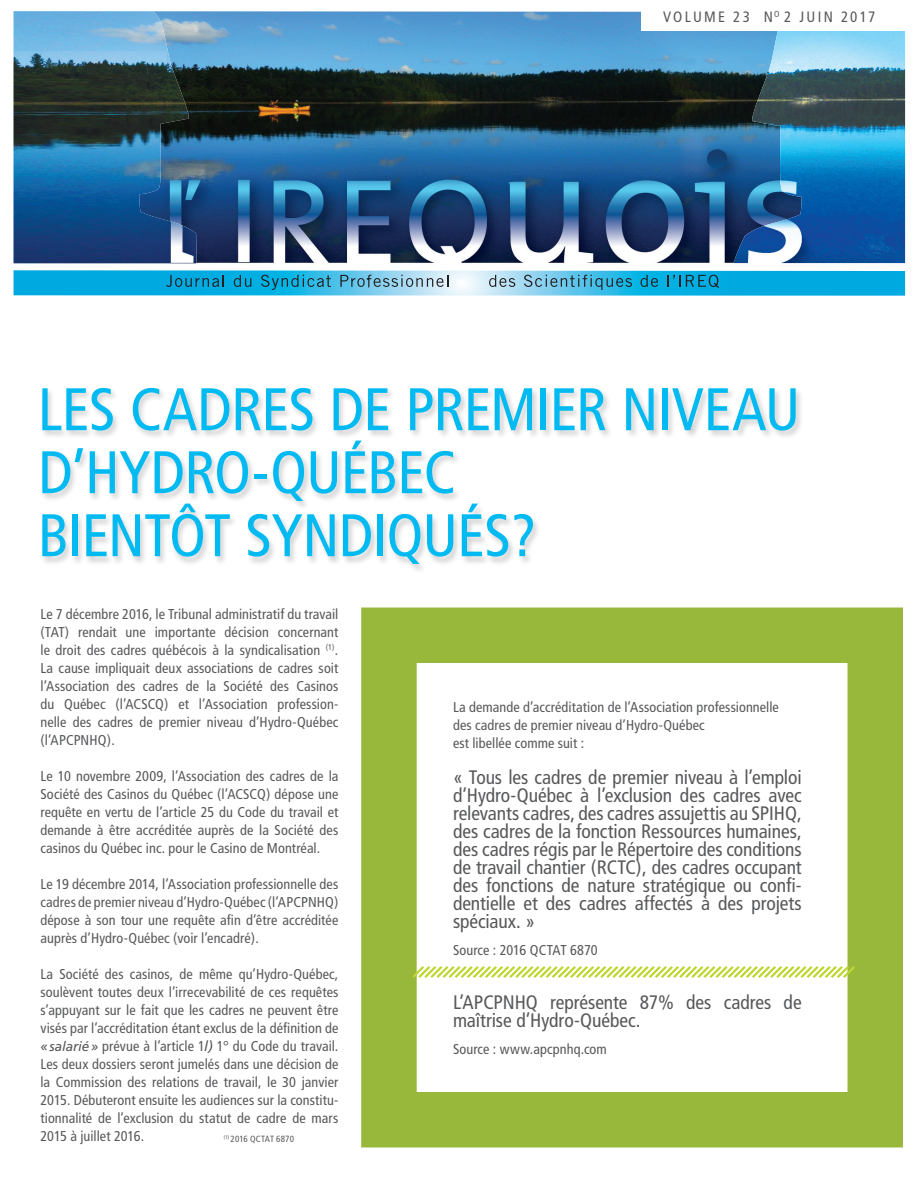
<style>
.page{position:relative;width:918px;height:1188px;background:#fff}
.page>*{position:absolute;margin:0;border:0;box-sizing:border-box;transform-origin:0 0}
.titre_cap{font:condensed 60px/63px "Frutiger";letter-spacing:-.01em;color:#00baf1}
.texte_frutiger_cd{font:condensed 19.5px/18px "Frutiger";letter-spacing:-.005em;color:#57585a;text-align:justify}
.texte_frutiger_cd-2{font:condensed 15px "Frutiger";letter-spacing:.155em;color:#57585a}
.texte_frutiger_cd-3{font:condensed 14.25px/18px "Frutiger";letter-spacing:.005em;color:#57585a;text-align:justify}
.t1{font:condensed 9px "Frutiger";letter-spacing:.01em;color:#57585a}
.s1{font-style:italic;font-stretch:normal;font-size:13.5px}
.s2{font-style:italic;font-stretch:normal}
</style>
<div class="page">
<div style="left:361px;top:608px;width:542px;height:540px;border:56px solid #98b83c"></div>
<img style="left:197px;top:11px;width:525px;height:252px">
<img style="left:722px;top:31px;width:183px;height:233px">
<img style="left:14px;top:11px;width:183px;height:253px">
<svg style="left:14px;top:270px;width:891px;height:26px;background:#39b4dc"></svg>
<div style="left:641px;top:10px;width:268px;height:21px;background:#fff"></div>
<div style="left:40px;top:387px;width:763px;height:187px;background:#231f20;opacity:.2"></div>
<svg style="left:410px;top:964px;width:447px;height:16px"></svg>
<p class="texte_frutiger_cd-2" style="left:663px;top:8px;width:214px">VOLUME 23 N<sup>O</sup> 2 JUIN 2017</p>
<p class="titre_cap" style="left:38px;top:378px;width:764px">LES CADRES DE PREMIER NIVEAU<br>D’HYDRO-QUÉBEC</p>
<p class="titre_cap" style="left:38px;top:504px;width:500px">BIENTÔT SYNDIQUÉS?</p>
<p class="texte_frutiger_cd-3" style="left:40px;top:605px;width:299px">Le 7 décembre 2016, le Tribunal administratif du travail (TAT) rendait une importante décision concernant le droit des cadres québécois à la syndicalisation <sup>(1)</sup>.<br>La cause impliquait deux associations de cadres soit l’Association des cadres de la Société des Casinos du Québec (l’ACSCQ) et l’Association profession&shy;nelle des cadres de premier niveau d’Hydro-Québec (l’APCPNHQ).</p>
<p class="texte_frutiger_cd-3" style="left:40px;top:767px;width:299px">Le 10 novembre 2009, l’Association des cadres de la Société des Casinos du Québec (l’ACSCQ) dépose une requête en vertu de l’article 25 du Code du travail et demande à être accréditée auprès de la Société des casinos du Québec inc. pour le Casino de Montréal.</p>
<p class="texte_frutiger_cd-3" style="left:40px;top:875px;width:299px">Le 19 décembre 2014, l’Association professionnelle des cadres de premier niveau d’Hydro-Québec (l’APCPNHQ) dépose à son tour une requête afin d’être accréditée auprès d’Hydro-Québec (voir l’encadré).</p>
<p class="texte_frutiger_cd-3" style="left:40px;top:965px;width:299px">La Société des casinos, de même qu’Hydro-Québec, soulèvent toutes deux l’irrecevabilité de ces requêtes s’appuyant sur le fait que les cadres ne peuvent être visés par l’accréditation étant exclus de la définition de <span class="s1">«salarié»</span> prévue à l’article 1<span class="s2">l)</span> 1° du Code du travail.<br>Les deux dossiers seront jumelés dans une décision de la Commission des relations de travail, le 30 janvier 2015. Débuteront ensuite les audiences sur la constitu&shy;tionnalité de l’exclusion du statut de cadre de mars 2015 à juillet 2016.</p>
<p class="t1" style="left:224px;top:1134px;width:72px"><sup>(1)</sup> 2016 QCTAT 6870</p>
<p class="texte_frutiger_cd-3" style="left:453px;top:698px;width:327px">La demande d’accréditation de l’Association professionnelle</p>
<p class="texte_frutiger_cd-3" style="left:453px;top:716px;width:253px">des cadres de premier niveau d’Hydro-Québec</p>
<p class="texte_frutiger_cd-3" style="left:453px;top:734px;width:133px">est libellée comme suit :</p>
<p class="texte_frutiger_cd" style="left:453px;top:768px;width:350px">« Tous les cadres de premier niveau à l’emploi d’Hydro-Québec à l’exclusion des cadres avec relevants cadres, des cadres assujettis au SPIHQ, des cadres de la fonction Ressources humaines, des cadres régis par le Répertoire des conditions de travail chantier (RCTC), des cadres occupant des fonctions de nature stratégique ou confi&shy;dentielle et des cadres affectés à des projets spéciaux. »</p>
<p class="texte_frutiger_cd-3" style="left:453px;top:941px;width:146px">Source : 2016 QCTAT 6870</p>
<p class="texte_frutiger_cd" style="left:453px;top:993px;width:350px">L’APCPNHQ représente 87% des cadres de maîtrise d’Hydro-Québec.</p>
<p class="texte_frutiger_cd-3" style="left:453px;top:1040px;width:155px">Source : www.apcpnhq.com</p>
</div>
